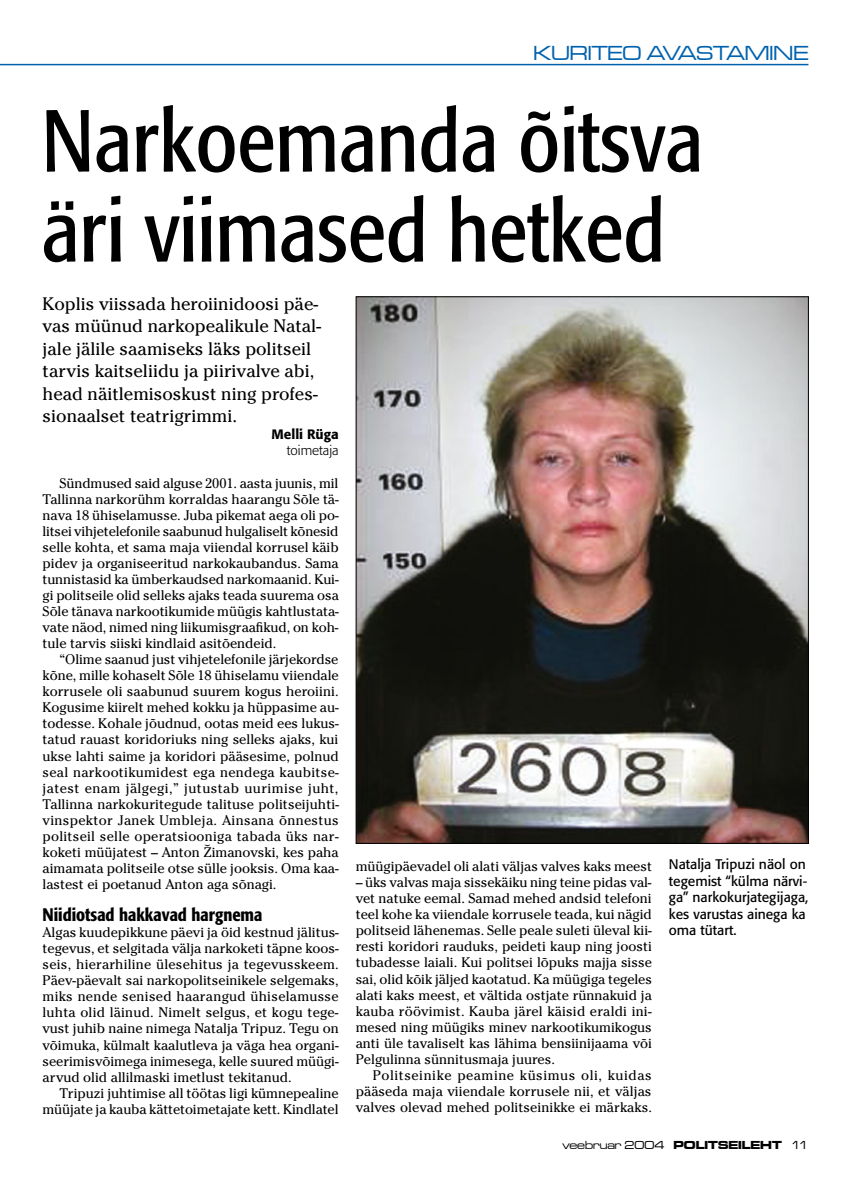
<style>
.page{position:relative;width:851px;height:1191px;background:#fff}
.page>*{position:absolute;margin:0;border:0;box-sizing:border-box;transform-origin:0 0}
.t1{font:condensed 87px/90px "Formata";color:#000}
.t2{font:21px "Microgramma D Medi Exte";color:#0062ae}
.t3{font:18px/22.5px "Cheltenham";color:#000}
.t4{font:500 condensed 18px "Formata";color:#000}
.t5{font:13.8px/16px "Cheltenham";color:#000;text-align:justify}
.t6{font:13.8px/16.5px "Formata";color:#000}
.t7{font:500 13.5px "Formata";color:#000}
.t8{font:300 13.5px "Formata";color:#000}
.t9{font:12px "Microgramma D Medi Exte";color:#000}
.s1{font-family:"Microgramma D Bold Exte"}
</style>
<div class="page">
<hr style="left:0;top:64px;width:808px;height:1px;background:#0062ae">
<img style="left:357px;top:298px;width:449px;height:543px">
<h2 class="t2" style="left:533px;top:39px;width:276px">KURITEO AVASTAMINE</h2>
<h1 class="t1" style="left:41px;top:97px;width:663px">Narkoemanda õitsva äri viimased hetked</h1>
<h3 class="t3" style="left:43px;top:292px;width:280px">Koplis viissada heroiinidoosi päe&shy;vas müünud narkopealikule Natal&shy;jale jälile saamiseks läks politseil tarvis kaitseliidu ja piirivalve abi, head näitlemisoskust ning profes&shy;sionaalset teatrigrimmi.</h3>
<p class="t7" style="left:271px;top:426px;width:69px">Melli Rüga</p>
<p class="t8" style="left:287px;top:443px;width:53px">toimetaja</p>
<p class="t5" style="left:43px;top:475px;width:298px;text-indent:17px">Sündmused said alguse 2001. aasta juunis, mil Tallinna narkorühm korraldas haarangu Sõle tä&shy;nava 18 ühiselamusse. Juba pikemat aega oli po&shy;litsei vihjetelefonile saabunud hulgaliselt kõnesid selle kohta, et sama maja viiendal korrusel käib pidev ja organiseeritud narkokaubandus. Sama tunnistasid ka ümberkaudsed narkomaanid. Kui&shy;gi politseile olid selleks ajaks teada suurema osa Sõle tänava narkootikumide müügis kahtlustata&shy;vate näod, nimed ning liikumisgraafikud, on koh&shy;tule tarvis siiski kindlaid asitõendeid.</p>
<p class="t5" style="left:43px;top:651px;width:298px;text-indent:17px">“Olime saanud just vihjetelefonile järjekordse kõne, mille kohaselt Sõle 18 ühiselamu viiendale korrusele oli saabunud suurem kogus heroiini.<br>Kogusime kiirelt mehed kokku ja hüppasime au&shy;todesse. Kohale jõudnud, ootas meid ees lukus&shy;tatud rauast koridoriuks ning selleks ajaks, kui ukse lahti saime ja koridori pääsesime, polnud seal narkootikumidest ega nendega kaubitse&shy;jatest enam jälgegi,” jutustab uurimise juht, Tallinna narkokuritegude talituse politseijuhti&shy;vinspektor Janek Umbleja. Ainsana õnnestus politseil selle operatsiooniga tabada üks nar&shy;koketi müüjatest – Anton Žimanovski, kes paha aimamata politseile otse sülle jooksis. Oma kaa&shy;lastest ei poetanud Anton aga sõnagi.</p>
<h3 class="t4" style="left:43px;top:903px;width:221px">Niidiotsad hakkavad hargnema</h3>
<p class="t5" style="left:43px;top:924px;width:298px">Algas kuudepikkune päevi ja öid kestnud jälitus&shy;tegevus, et selgitada välja narkoketi täpne koos&shy;seis, hierarhiline ülesehitus ja tegevusskeem.<br>Päev-päevalt sai narkopolitseinikele selgemaks, miks nende senised haarangud ühiselamusse luhta olid läinud. Nimelt selgus, et kogu tege&shy;vust juhib naine nimega Natalja Tripuz. Tegu on võimuka, külmalt kaalutleva ja väga hea organi&shy;seerimisvõimega inimesega, kelle suured müügi&shy;arvud olid allilmaski imetlust tekitanud.</p>
<p class="t5" style="left:43px;top:1085px;width:297px;text-align:right">Tripuzi juhtimise all töötas ligi kümnepealine müüjate ja kauba kättetoimetajate kett. Kindlatel</p>
<p class="t5" style="left:355px;top:858px;width:298px">müügipäevadel oli alati väljas valves kaks meest</p>
<p class="t5" style="left:355px;top:874px;width:298px">– üks valvas maja sissekäiku ning teine pidas val&shy;vet natuke eemal. Samad mehed andsid telefoni teel kohe ka viiendale korrusele teada, kui nägid politseid lähenemas. Selle peale suleti üleval kii&shy;resti koridori rauduks, peideti kaup ning joosti tubadesse laiali. Kui politsei lõpuks majja sisse sai, olid kõik jäljed kaotatud. Ka müügiga tegeles alati kaks meest, et vältida ostjate rünnakuid ja kauba röövimist. Kauba järel käisid eraldi ini&shy;mesed ning müügiks minev narkootikumikogus anti üle tavaliselt kas lähima bensiinijaama või Pelgulinna sünnitusmaja juures.</p>
<p class="t5" style="left:355px;top:1067px;width:298px;text-indent:17px">Politseinike peamine küsimus oli, kuidas pääseda maja viiendale korrusele nii, et väljas valves olevad mehed politseinikke ei märkaks.</p>
<p class="t6" style="left:668px;top:856px;width:141px">Natalja Tripuzi näol on tegemist “külma närvi&shy;ga” narkokurjategijaga, kes varustas ainega ka oma tütart.</p>
<p class="t9" style="left:562px;top:1137px;width:247px">veebruar 2004 <span class="s1">POLITSEILEHT</span> 11</p>
</div>
